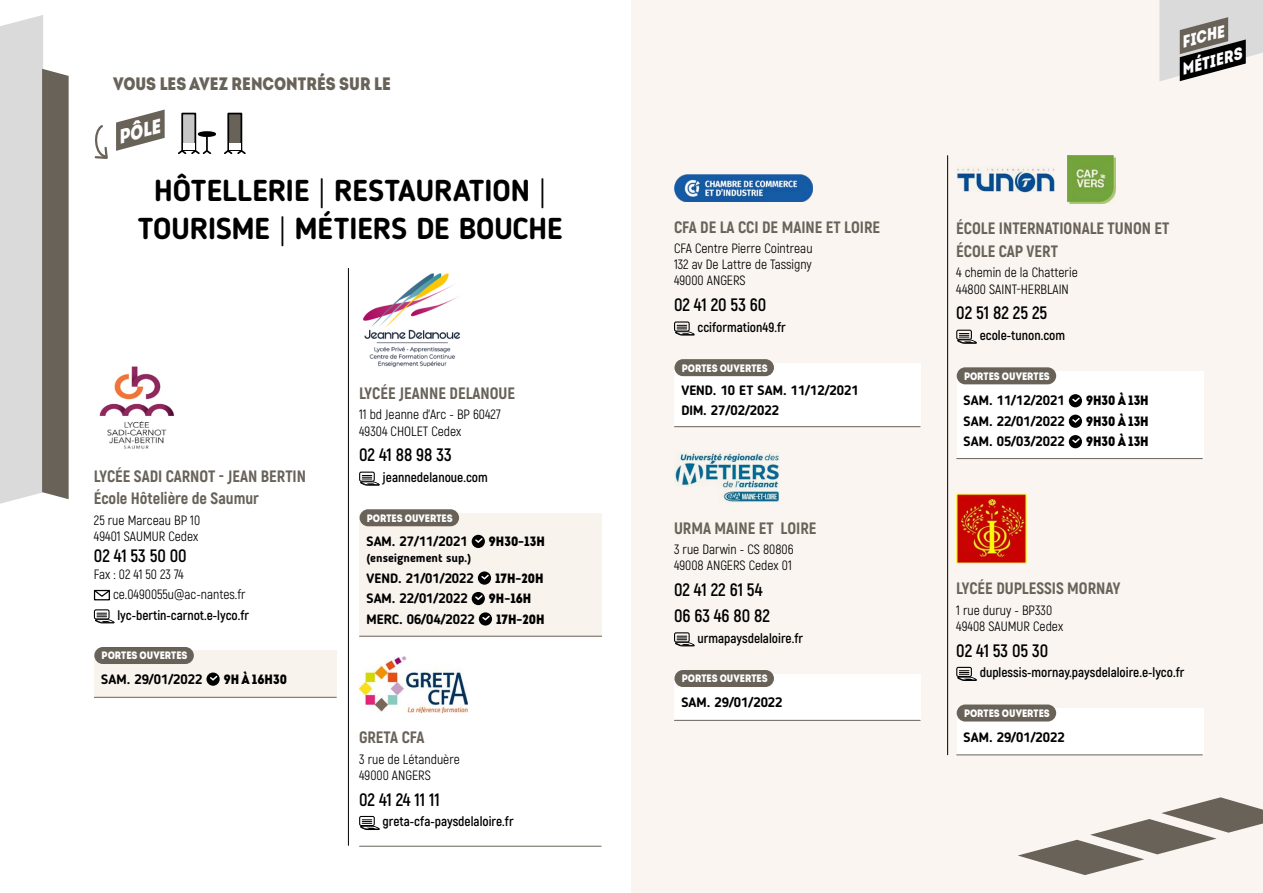
<style>
.page{position:relative;width:1263px;height:893px;background:#fff}
.page>*{position:absolute;margin:0;border:0;box-sizing:border-box;transform-origin:0 0}
.t1{font:700 30px/38.1px "Blogger Sans";color:#000;text-align:center}
.t2{font:italic 19.8px "Intro Cond Black Free";color:#fff}
.t3{font:700 18px/25.8px "Akrobat";color:#000}
.t4{font:18px "Intro Cond Black Free";color:#686259}
.t5{font:italic 16.8px "Intro Cond Black Free";color:#fff}
.t6{font:800 16.5px/22.5px "Akrobat";color:#686259}
.t7{font:13.5px/16.2px "Akrobat";color:#000}
.t8{font:700 13.5px/20.4px "Blogger Sans";color:#000}
.t9{font:700 13.5px "Akrobat";color:#000}
.t10{font:13.5px "Intro Cond Black Free";color:#000}
.t11{font:700 12px "Blogger Sans";color:#000}
.t12{font:10.8px "Intro Cond Black Free";color:#fff}
.s1{font-weight:300}
.s2{font-family:"Blogger Sans";font-weight:700}
</style>
<div class="page">
<div style="left:631px;top:0;width:632px;height:893px;background:#faf5f0"></div>
<svg style="left:0;top:15px;width:69px;height:489px;background:#b6b4b1"></svg>
<div style="left:198px;top:131px;width:18px;height:6px;border:2px solid #000;border-radius:50%"></div>
<svg style="left:94px;top:109px;width:119px;height:50px"></svg>
<div style="left:182px;top:114px;width:13px;height:36px;background:#c6c6c6"></div>
<div style="left:181px;top:113px;width:15px;height:38px;border:2px solid #000"></div>
<div style="left:183px;top:143px;width:12px;height:6px;background:#fff"></div>
<svg style="left:224px;top:149px;width:22px;height:6px"></svg>
<div style="left:228px;top:114px;width:13px;height:36px;background:#686259"></div>
<div style="left:227px;top:113px;width:15px;height:38px;border:2px solid #000"></div>
<div style="left:229px;top:143px;width:12px;height:6px;background:#fff"></div>
<hr style="left:947px;top:156px;width:1px;height:599px;background:#000">
<img style="left:99px;top:366px;width:76px;height:83px">
<div style="left:94px;top:590px;width:16px;height:10px;border:1px solid #000"></div>
<svg style="left:93px;top:589px;width:17px;height:9px"></svg>
<svg style="left:94px;top:609px;width:21px;height:14px"></svg>
<div style="left:94px;top:650px;width:242px;height:47px;background:#f9f3ed"></div>
<svg style="left:206px;top:672px;width:14px;height:14px"></svg>
<div style="left:94px;top:647px;width:100px;height:17px;background:#686259;border-radius:9px"></div>
<hr style="left:94px;top:697px;width:242px;height:1px;background:#686259">
<img style="left:363px;top:273px;width:98px;height:95px">
<svg style="left:359px;top:472px;width:21px;height:14px"></svg>
<div style="left:360px;top:513px;width:242px;height:124px;background:#f9f3ed"></div>
<svg style="left:472px;top:535px;width:13px;height:13px"></svg>
<svg style="left:478px;top:571px;width:13px;height:14px"></svg>
<svg style="left:472px;top:592px;width:13px;height:13px"></svg>
<svg style="left:479px;top:612px;width:13px;height:14px"></svg>
<div style="left:360px;top:509px;width:99px;height:17px;background:#686259;border-radius:9px"></div>
<hr style="left:360px;top:636px;width:242px;height:1px;background:#686259">
<img style="left:359px;top:656px;width:109px;height:56px">
<svg style="left:359px;top:816px;width:21px;height:14px"></svg>
<hr style="left:360px;top:846px;width:241px;height:1px;background:#686259">
<hr style="left:348px;top:268px;width:1px;height:577px;background:#000">
<img style="left:674px;top:175px;width:139px;height:27px">
<svg style="left:674px;top:321px;width:21px;height:15px"></svg>
<div style="left:674px;top:363px;width:247px;height:63px;background:#fff"></div>
<div style="left:674px;top:359px;width:100px;height:17px;background:#686259;border-radius:9px"></div>
<hr style="left:674px;top:426px;width:246px;height:1px;background:#686259">
<img style="left:674px;top:452px;width:105px;height:51px">
<svg style="left:674px;top:632px;width:21px;height:14px"></svg>
<div style="left:674px;top:674px;width:247px;height:46px;background:#fff"></div>
<div style="left:674px;top:670px;width:100px;height:17px;background:#686259;border-radius:9px"></div>
<hr style="left:674px;top:720px;width:246px;height:1px;background:#686259">
<img style="left:956px;top:168px;width:99px;height:25px">
<img style="left:1067px;top:155px;width:48px;height:48px">
<svg style="left:956px;top:330px;width:21px;height:14px"></svg>
<div style="left:957px;top:371px;width:246px;height:88px;background:#fff"></div>
<svg style="left:1069px;top:394px;width:13px;height:13px"></svg>
<svg style="left:1069px;top:415px;width:13px;height:13px"></svg>
<svg style="left:1069px;top:435px;width:13px;height:13px"></svg>
<div style="left:957px;top:367px;width:99px;height:17px;background:#686259;border-radius:9px"></div>
<hr style="left:957px;top:458px;width:245px;height:1px;background:#686259">
<img style="left:956px;top:493px;width:70px;height:70px">
<svg style="left:956px;top:667px;width:21px;height:14px"></svg>
<div style="left:957px;top:709px;width:246px;height:46px;background:#fff"></div>
<div style="left:957px;top:704px;width:99px;height:17px;background:#686259;border-radius:9px"></div>
<hr style="left:957px;top:754px;width:245px;height:1px;background:#686259">
<svg style="left:1159px;top:0;width:104px;height:82px;background:#a6a4a2"></svg>
<svg style="left:1018px;top:797px;width:245px;height:78px"></svg>
<h3 class="t4" style="left:113px;top:72px;width:279px">VOUS LES AVEZ RENCONTRÉS SUR LE</h3>
<h2 class="t2" style="left:114px;top:124px;width:44px;rotate:-15deg">PÔLE</h2>
<h1 class="t1" style="left:138px;top:171px;width:426px">HÔTELLERIE <span class="s1">|</span> RESTAURATION <span class="s1">|<br></span>TOURISME <span class="s1">|</span> MÉTIERS DE BOUCHE</h1>
<p class="t6" style="left:94px;top:465px;width:214px">LYCÉE SADI CARNOT - JEAN BERTIN<br>École Hôtelière de Saumur</p>
<p class="t7" style="left:94px;top:512px;width:108px">25 rue Marceau BP 10<br>49401 SAUMUR Cedex</p>
<h3 class="t3" style="left:94px;top:543px;width:94px">02 41 53 50 00</h3>
<p class="t7" style="left:113px;top:564px;width:134px;line-height:20.4px;text-indent:-19px">Fax : 02 41 50 23 74 ce.0490055u@ac-nantes.fr</p>
<p class="t9" style="left:117px;top:606px;width:133px">lyc-bertin-carnot.e-lyco.fr</p>
<p class="t12" style="left:102px;top:648px;width:87px">PORTES OUVERTES</p>
<p class="t8" style="left:101px;top:669px;width:103px">SAM. 29/01/2022</p>
<p class="t10" style="left:224px;top:670px;width:65px">9H À 16H30</p>
<p class="t6" style="left:359px;top:382px;width:158px">LYCÉE JEANNE DELANOUE</p>
<p class="t7" style="left:359px;top:407px;width:143px">11 bd Jeanne d'Arc - BP 60427<br>49304 CHOLET Cedex</p>
<h3 class="t3" style="left:359px;top:442px;width:94px">02 41 88 98 33</h3>
<p class="t9" style="left:383px;top:469px;width:107px">jeannedelanoue.com</p>
<p class="t12" style="left:367px;top:511px;width:87px">PORTES OUVERTES</p>
<p class="t8" style="left:366px;top:531px;width:103px">SAM. 27/11/2021</p>
<p class="t10" style="left:489px;top:532px;width:57px">9H30<span class="s2">-</span>13H</p>
<p class="t11" style="left:366px;top:551px;width:106px">(enseignement sup.)</p>
<p class="t8" style="left:366px;top:568px;width:109px">VEND. 21/01/2022</p>
<p class="t10" style="left:495px;top:569px;width:50px">17H<span class="s2">-</span>20H</p>
<p class="t8" style="left:366px;top:588px;width:103px">SAM. 22/01/2022</p>
<p class="t10" style="left:489px;top:589px;width:44px">9H<span class="s2">-</span>16H</p>
<p class="t8" style="left:366px;top:609px;width:110px">MERC. 06/04/2022</p>
<p class="t10" style="left:496px;top:610px;width:50px">17H<span class="s2">-</span>20H</p>
<p class="t6" style="left:359px;top:726px;width:67px">GRETA CFA</p>
<p class="t7" style="left:359px;top:751px;width:102px">3 rue de Létanduère<br>49000 ANGERS</p>
<h3 class="t3" style="left:359px;top:786px;width:82px">02 41 24 11 11</h3>
<p class="t9" style="left:383px;top:813px;width:133px">greta-cfa-paysdelaloire.fr</p>
<p class="t6" style="left:674px;top:215px;width:208px">CFA DE LA CCI DE MAINE ET LOIRE</p>
<p class="t7" style="left:674px;top:240px;width:140px;text-align:justify">CFA Centre Pierre Cointreau 132 av De Lattre de Tassigny 49000 ANGERS</p>
<h3 class="t3" style="left:674px;top:292px;width:94px">02 41 20 53 60</h3>
<p class="t9" style="left:697px;top:319px;width:90px">cciformation49.fr</p>
<p class="t12" style="left:682px;top:360px;width:87px">PORTES OUVERTES</p>
<p class="t8" style="left:681px;top:380px;width:179px">VEND. 10 ET SAM. 11/12/2021<br>DIM. 27/02/2022</p>
<p class="t6" style="left:674px;top:517px;width:144px">URMA MAINE ET LOIRE</p>
<p class="t7" style="left:674px;top:541px;width:121px">3 rue Darwin - CS 80806<br>49008 ANGERS Cedex 01</p>
<h3 class="t3" style="left:674px;top:577px;width:98px">02 41 22 61 54<br>06 63 46 80 82</h3>
<p class="t9" style="left:697px;top:629px;width:107px">urmapaysdelaloire.fr</p>
<p class="t12" style="left:682px;top:671px;width:87px">PORTES OUVERTES</p>
<p class="t8" style="left:681px;top:692px;width:103px">SAM. 29/01/2022</p>
<p class="t5" style="left:1178px;top:31px;width:45px;rotate:-15deg">FICHE</p>
<p class="t5" style="left:1178px;top:58px;width:63px;rotate:-15deg">MÉTIERS</p>
<p class="t6" style="left:956px;top:217px;width:215px">ÉCOLE INTERNATIONALE TUNON ET<br>ÉCOLE CAP VERT</p>
<p class="t7" style="left:956px;top:265px;width:123px">4 chemin de la Chatterie<br>44800 SAINT-HERBLAIN</p>
<h3 class="t3" style="left:956px;top:300px;width:93px">02 51 82 25 25</h3>
<p class="t9" style="left:980px;top:327px;width:87px">ecole-tunon.com</p>
<p class="t12" style="left:964px;top:369px;width:87px">PORTES OUVERTES</p>
<p class="t8" style="left:964px;top:390px;width:103px">SAM. 11/12/2021</p>
<p class="t10" style="left:1086px;top:392px;width:64px">9H30 À 13H</p>
<p class="t8" style="left:964px;top:411px;width:103px">SAM. 22/01/2022</p>
<p class="t10" style="left:1086px;top:412px;width:64px">9H30 À 13H</p>
<p class="t8" style="left:964px;top:431px;width:103px">SAM. 05/03/2022</p>
<p class="t10" style="left:1086px;top:432px;width:64px">9H30 À 13H</p>
<p class="t6" style="left:956px;top:577px;width:166px">LYCÉE DUPLESSIS MORNAY</p>
<p class="t7" style="left:956px;top:602px;width:108px">1 rue duruy - BP330<br>49408 SAUMUR Cedex</p>
<h3 class="t3" style="left:956px;top:637px;width:93px">02 41 53 05 30</h3>
<p class="t9" style="left:980px;top:664px;width:206px">duplessis-mornay.paysdelaloire.e-lyco.fr</p>
<p class="t12" style="left:964px;top:706px;width:87px">PORTES OUVERTES</p>
<p class="t8" style="left:964px;top:727px;width:103px">SAM. 29/01/2022</p>
</div>
